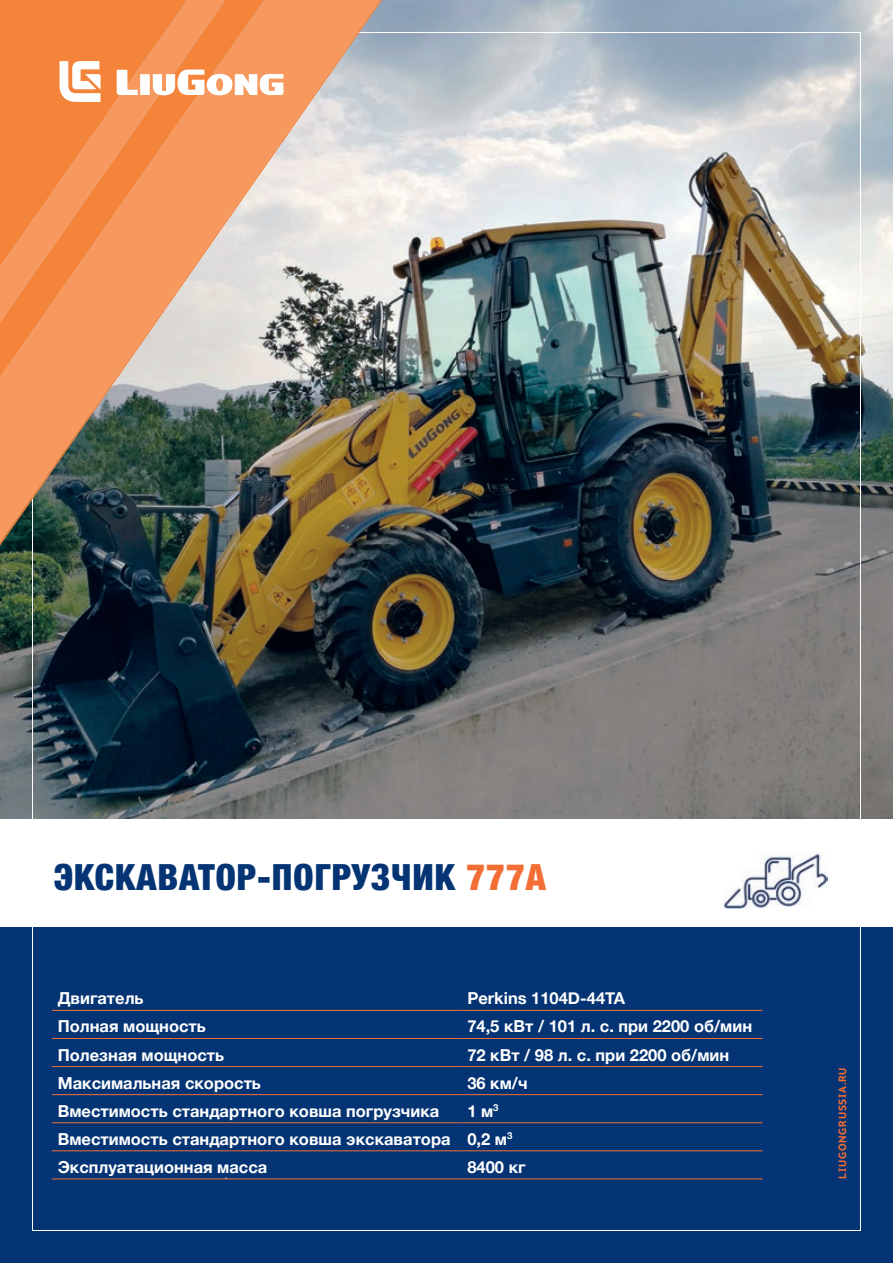
<style>
.page{position:relative;width:893px;height:1263px;background:#fff}
.page>*{position:absolute;margin:0;border:0;box-sizing:border-box;transform-origin:0 0}
.t1{font:900 condensed 36px "Helvetica Neue";letter-spacing:.03em;color:#053474}
.t2{font:700 16.5px "Helvetica Neue";color:#fff}
.t3{font:700 10.5px "PT Sans Caption";letter-spacing:.075em;color:#f26e34}
.s1{color:#f26e34}
</style>
<div class="page">
<img style="left:0;top:0;width:893px;height:1263px">
<img style="left:0;top:0;width:380px;height:543px">
<svg style="left:0;top:0;width:226px;height:322px;background:#f49254"></svg>
<svg style="left:60px;top:61px;width:41px;height:41px"></svg>
<svg style="left:117px;top:70px;width:166px;height:25px"></svg>
<hr style="left:52px;top:1010px;width:409px;height:1px;background:#f26e34">
<hr style="left:461px;top:1010px;width:302px;height:1px;background:#f26e34">
<hr style="left:52px;top:1038px;width:409px;height:1px;background:#f26e34">
<hr style="left:461px;top:1038px;width:302px;height:1px;background:#f26e34">
<hr style="left:52px;top:1066px;width:409px;height:1px;background:#f26e34">
<hr style="left:461px;top:1066px;width:302px;height:1px;background:#f26e34">
<hr style="left:52px;top:1094px;width:409px;height:1px;background:#f26e34">
<hr style="left:461px;top:1094px;width:302px;height:1px;background:#f26e34">
<hr style="left:52px;top:1122px;width:409px;height:1px;background:#f26e34">
<hr style="left:461px;top:1122px;width:302px;height:1px;background:#f26e34">
<hr style="left:52px;top:1150px;width:409px;height:1px;background:#f26e34">
<hr style="left:461px;top:1150px;width:302px;height:1px;background:#f26e34">
<hr style="left:52px;top:1179px;width:409px;height:1px;background:#f26e34">
<hr style="left:461px;top:1179px;width:302px;height:1px;background:#f26e34">
<img style="left:723px;top:852px;width:105px;height:57px">
<h2 class="t1" style="left:54px;top:847px;width:493px">ЭКСКАВАТОР-ПОГРУЗЧИК <span class="s1">777A</span></h2>
<p class="t2" style="left:58px;top:985px;width:87px">Двигатель</p>
<p class="t2" style="left:467px;top:985px;width:159px">Perkins 1104D-44TA</p>
<p class="t2" style="left:58px;top:1014px;width:150px">Полная мощность</p>
<p class="t2" style="left:467px;top:1014px;width:286px">74,5 кВт / 101 л. с. при 2200 об/мин</p>
<p class="t2" style="left:58px;top:1042px;width:168px">Полезная мощность</p>
<p class="t2" style="left:467px;top:1042px;width:263px">72 кВт / 98 л. с. при 2200 об/мин</p>
<p class="t2" style="left:58px;top:1070px;width:205px">Максимальная скорость</p>
<p class="t2" style="left:467px;top:1070px;width:62px">36 км/ч</p>
<p class="t2" style="left:58px;top:1098px;width:383px">Вместимость стандартного ковша погрузчика</p>
<p class="t2" style="left:467px;top:1098px;width:33px">1 м<sup>3</sup></p>
<p class="t2" style="left:58px;top:1126px;width:394px">Вместимость стандартного ковша экскаватора</p>
<p class="t2" style="left:467px;top:1126px;width:47px">0,2 м<sup>3</sup></p>
<p class="t2" style="left:58px;top:1154px;width:211px">Эксплуатационная масса</p>
<p class="t2" style="left:467px;top:1154px;width:60px">8400 кг</p>
<p class="t3" style="left:835px;top:1179px;width:113px;rotate:-90deg">LIUGONGRUSSIA.RU</p>
</div>
